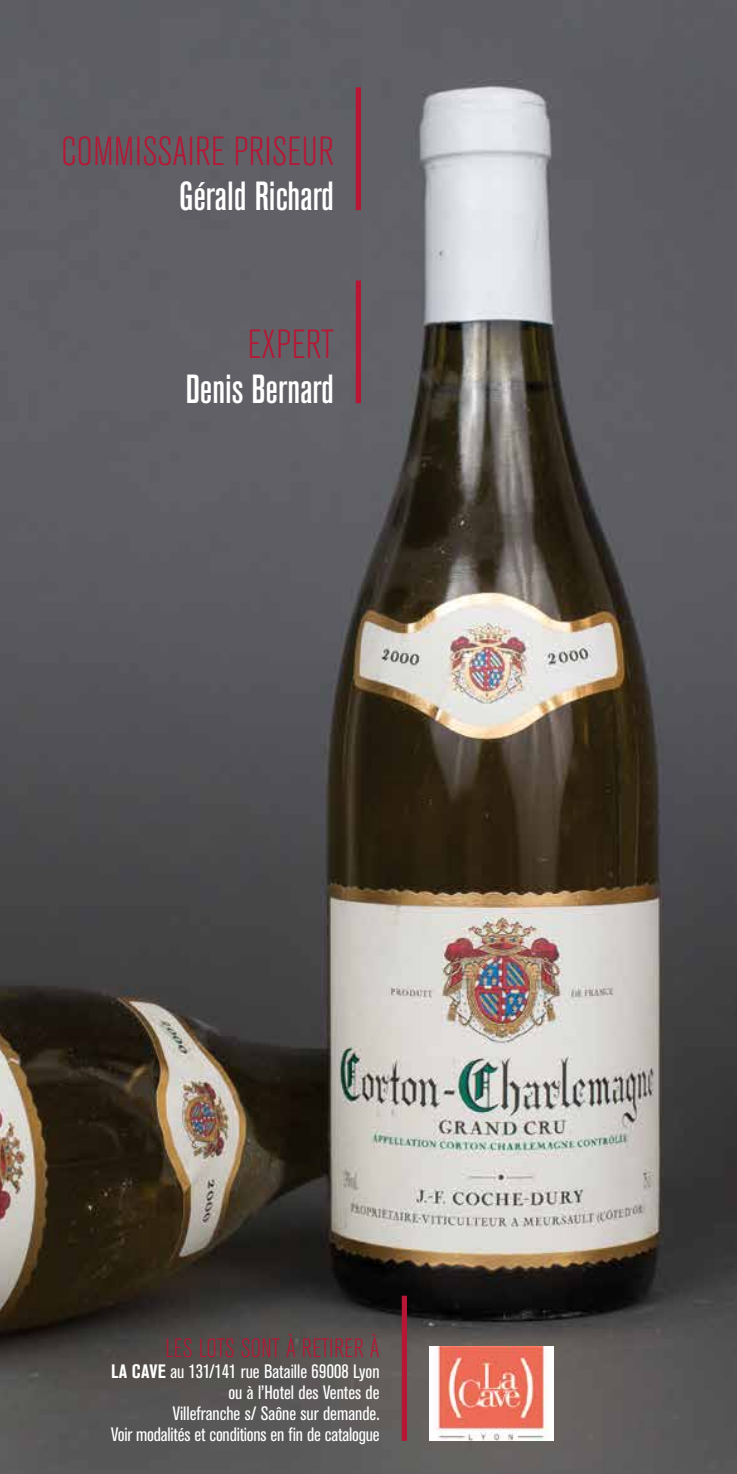
<style>
.page{position:relative;width:737px;height:1474px;background:#fff}
.page>*{position:absolute;margin:0;border:0;box-sizing:border-box;transform-origin:0 0}
.t1{font:500 condensed 40.25px "Akzidenz Grotesk BE";color:#fff}
.t2{font:300 condensed 40.25px "Akzidenz Grotesk BE";letter-spacing:.01em;color:#b71634}
.t3{font:300 condensed 26.25px "Akzidenz Grotesk BE";letter-spacing:.005em;color:#b71634}
.t4{font:condensed 19.25px/21px "Akzidenz Grotesk BE";color:#fff;text-align:right}
.s1{font-weight:700}
</style>
<div class="page">
<img style="left:0;top:0;width:737px;height:1473px">
<div style="left:356px;top:87px;width:5px;height:123px;background:#b71634"></div>
<div style="left:356px;top:280px;width:5px;height:123px;background:#b71634"></div>
<div style="left:402px;top:1295px;width:5px;height:145px;background:#b71634"></div>
<img style="left:429px;top:1346px;width:124px;height:94px">
<h1 class="t2" style="left:61px;top:129px;width:274px">COMMISSAIRE PRISEUR</h1>
<h1 class="t1" style="left:179px;top:174px;width:156px">Gérald Richard</h1>
<h1 class="t2" style="left:248px;top:322px;width:87px">EXPERT</h1>
<h1 class="t1" style="left:186px;top:367px;width:149px">Denis Bernard</h1>
<h2 class="t3" style="left:166px;top:1333px;width:215px">LES LOTS SONT À RETIRER À</h2>
<p class="t4" style="left:111px;top:1360px;width:270px"><span class="s1">LA CAVE</span> au 131/141 rue Bataille 69008 Lyon ou à l’Hotel des Ventes de<br>Villefranche s/ Saône sur demande.<br>Voir modalités et conditions en fin de catalogue</p>
</div>
